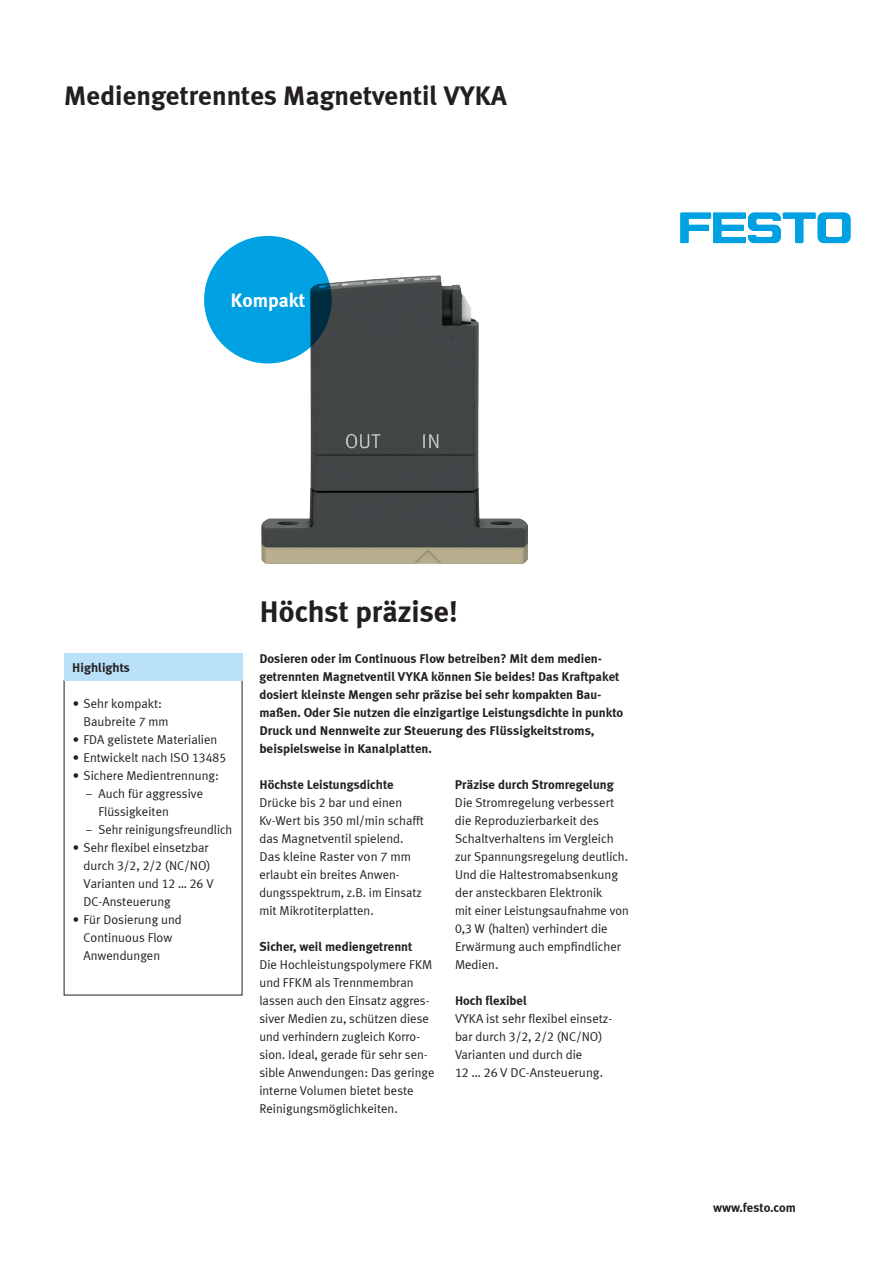
<style>
.page{position:relative;width:893px;height:1263px;background:#fff}
.page>*{position:absolute;margin:0;border:0;box-sizing:border-box;transform-origin:0 0}
.t1{font:700 30px "Meta Plus LF";color:#231f20}
.t2{font:700 27px "Meta Plus LF";color:#231f20}
.t3{font:700 19.5px "Meta Plus LF";color:#fff}
.t4{font:12.75px/18px "Meta Plus LF";color:#231f20}
.t5{font:700 12.75px/18px "Meta Plus LF";color:#231f20}
</style>
<div class="page">
<img style="left:261px;top:276px;width:267px;height:288px">
<svg style="left:680px;top:213px;width:170px;height:30px"></svg>
<div style="left:64px;top:654px;width:178px;height:27px;background:#b9e1f7"></div>
<div style="left:204px;top:236px;width:128px;height:127px;background:#00a1e3;border-radius:50%"></div>
<h2 class="t2" style="left:64px;top:79px;width:445px">Mediengetrenntes Magnetventil VYKA</h2>
<h3 class="t3" style="left:230px;top:288px;width:76px">Kompakt</h3>
<p class="t5" style="left:72px;top:658px;width:59px">Highlights</p>
<p class="t4" style="left:84px;top:694px;width:87px;text-indent:-11px">• Sehr kompakt:<br>Baubreite 7 mm</p>
<p class="t4" style="left:73px;top:730px;width:146px">• FDA gelistete Materialien</p>
<p class="t4" style="left:73px;top:748px;width:155px">• Entwickelt nach ISO 13485</p>
<p class="t4" style="left:73px;top:766px;width:148px">• Sichere Medientrennung:</p>
<p class="t4" style="left:86px;top:784px;width:119px">− Auch für aggressive</p>
<p class="t4" style="left:98px;top:802px;width:72px">Flüssigkeiten</p>
<p class="t4" style="left:86px;top:820px;width:148px">− Sehr reinigungsfreundlich</p>
<p class="t4" style="left:84px;top:838px;width:132px;text-indent:-11px">• Sehr flexibel einsetzbar durch 3/2, 2/2 (NC/NO)<br>Varianten und 12 … 26 V<br>DC-Ansteuerung</p>
<p class="t4" style="left:84px;top:910px;width:100px;text-indent:-11px">• Für Dosierung und<br>Continuous Flow<br>Anwendungen</p>
<h1 class="t1" style="left:259px;top:592px;width:200px">Höchst präzise!</h1>
<p class="t5" style="left:259px;top:649px;width:365px">Dosieren oder im Continuous Flow betreiben? Mit dem medien&shy;getrennten Magnetventil VYKA können Sie beides! Das Kraftpaket dosiert kleinste Mengen sehr präzise bei sehr kompakten Bau&shy;maßen. Oder Sie nutzen die einzigartige Leistungsdichte in punkto Druck und Nennweite zur Steuerung des Flüssigkeitstroms, beispielsweise in Kanalplatten.</p>
<p class="t5" style="left:259px;top:775px;width:136px">Höchste Leistungsdichte</p>
<p class="t4" style="left:259px;top:793px;width:166px">Drücke bis 2 bar und einen<br>Kv-Wert bis 350 ml/min schafft das Magnetventil spielend.<br>Das kleine Raster von 7 mm erlaubt ein breites Anwen&shy;dungsspektrum, z.B. im Einsatz mit Mikrotiterplatten.</p>
<p class="t5" style="left:259px;top:937px;width:155px">Sicher, weil mediengetrennt</p>
<p class="t4" style="left:259px;top:955px;width:177px">Die Hochleistungspolymere FKM und FFKM als Trennmembran lassen auch den Einsatz aggres&shy;siver Medien zu, schützen diese und verhindern zugleich Korro&shy;sion. Ideal, gerade für sehr sen&shy;sible Anwendungen: Das geringe interne Volumen bietet beste<br>Reinigungsmöglichkeiten.</p>
<p class="t5" style="left:455px;top:775px;width:160px">Präzise durch Stromregelung</p>
<p class="t4" style="left:455px;top:793px;width:175px">Die Stromregelung verbessert die Reproduzierbarkeit des<br>Schaltverhaltens im Vergleich zur Spannungsregelung deutlich.<br>Und die Haltestromabsenkung der ansteckbaren Elektronik<br>mit einer Leistungsaufnahme von<br>0,3 W (halten) verhindert die<br>Erwärmung auch empfindlicher<br>Medien.</p>
<p class="t5" style="left:455px;top:991px;width:73px">Hoch flexibel</p>
<p class="t4" style="left:455px;top:1009px;width:159px">VYKA ist sehr flexibel einsetz&shy;bar durch 3/2, 2/2 (NC/NO)<br>Varianten und durch die<br>12 … 26 V DC-Ansteuerung.</p>
<p class="t5" style="left:713px;top:1198px;width:84px">www.festo.com</p>
</div>
